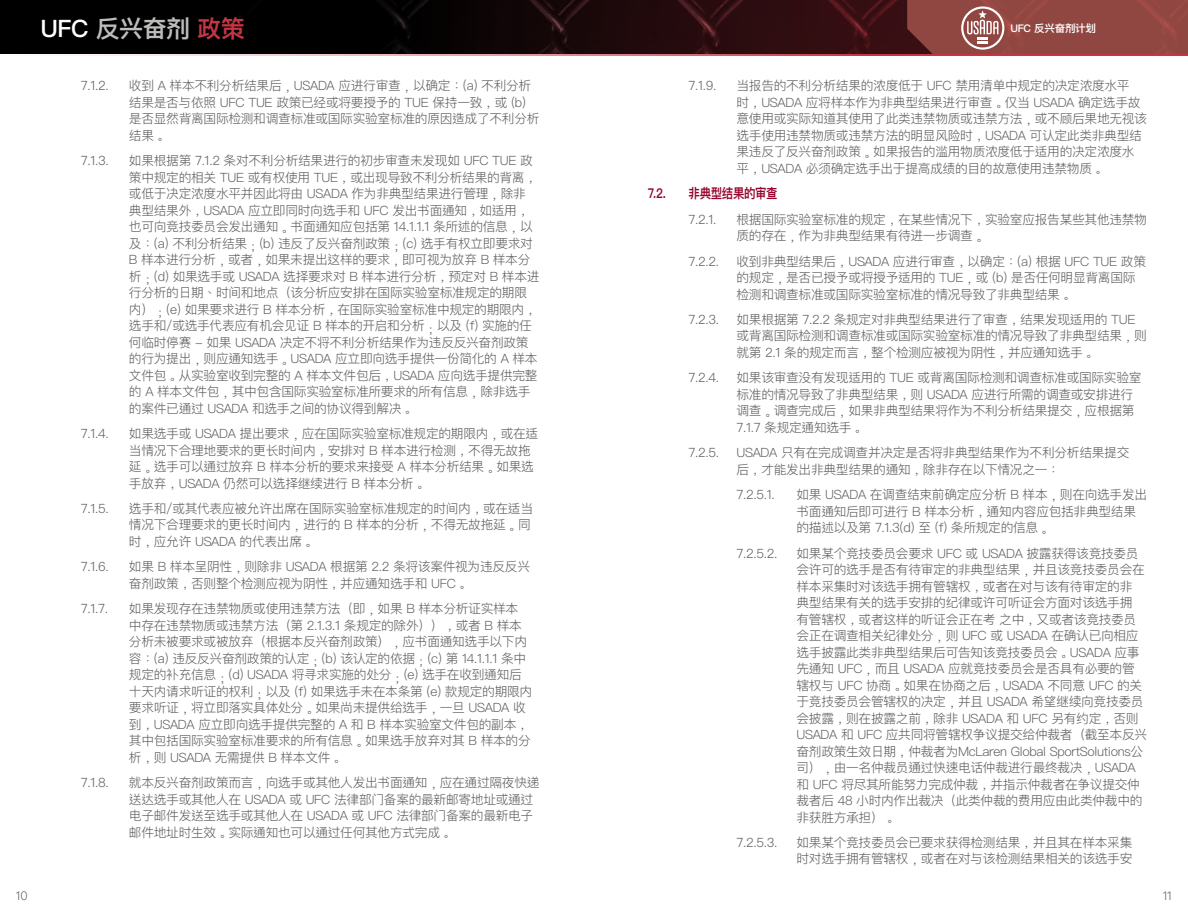
<style>
.page{position:relative;width:1188px;height:918px;background:#fff}
.page>*{position:absolute;margin:0;border:0;box-sizing:border-box;transform-origin:0 0}
.t1{font:600 24px "Ping Fang HK";letter-spacing:-.02em;color:#bdbcbb}
.t2{font:600 13.5px "Ping Fang HK";letter-spacing:-.03em;color:#98002d;scale:.85 1}
.t3{font:300 12.75px/16.5px "Ping Fang HK";letter-spacing:-.025em;color:#5f5e5e}
.t4{font:300 12px "Ping Fang HK";color:#5f5e5e}
.t5{font:600 10.5px "Ping Fang HK";letter-spacing:-.025em;color:#fff}
.s1{color:#fff}
.s2{color:#c43644}
</style>
<div class="page">
<svg style="left:0;top:0;width:907px;height:54px;background:#130507"></svg>
<svg style="left:907px;top:0;width:281px;height:54px;background:#944d47"></svg>
<h1 class="t1" style="left:40px;top:14px;width:206px"><span class="s1">UFC</span> 反兴奋剂<span class="s2">政策</span></h1>
<p class="t5" style="left:1010px;top:22px;width:87px">UFC 反兴奋剂计划</p>
<p class="t3" style="left:81px;top:77px;width:29px">7.1.2.</p>
<p class="t3" style="left:129px;top:77px;width:412px">收到 A 样本不利分析结果后，USADA 应进行审查，以确定：(a) 不利分析结果是否与依照 UFC TUE 政策已经或将要授予的 TUE 保持一致，或 (b)是否显然背离国际检测和调查标准或国际实验室标准的原因造成了不利分析结果。</p>
<p class="t3" style="left:81px;top:152px;width:29px">7.1.3.</p>
<p class="t3" style="left:129px;top:152px;width:412px">如果根据第 7.1.2 条对不利分析结果进行的初步审查未发现如 UFC TUE 政策中规定的相关 TUE 或有权使用 TUE，或出现导致不利分析结果的背离，或低于决定浓度水平并因此将由 USADA 作为非典型结果进行管理，除非典型结果外，USADA 应立即同时向选手和 UFC 发出书面通知，如适用，也可向竞技委员会发出通知。书面通知应包括第 14.1.1.1 条所述的信息，以及：(a) 不利分析结果；(b) 违反了反兴奋剂政策；(c) 选手有权立即要求对B 样本进行分析，或者，如果未提出这样的要求，即可视为放弃 B 样本分析；(d) 如果选手或 USADA 选择要求对 B 样本进行分析，预定对 B 样本进行分析的日期、时间和地点（该分析应安排在国际实验室标准规定的期限内）；(e) 如果要求进行 B 样本分析，在国际实验室标准中规定的期限内，选手和/或选手代表应有机会见证 B 样本的开启和分析；以及 (f) 实施的任何临时停赛 - 如果 USADA 决定不将不利分析结果作为违反反兴奋剂政策的行为提出，则应通知选手。USADA 应立即向选手提供一份简化的 A 样本文件包。从实验室收到完整的 A 样本文件包后，USADA 应向选手提供完整的 A 样本文件包，其中包含国际实验室标准所要求的所有信息，除非选手的案件已通过 USADA 和选手之间的协议得到解决。</p>
<p class="t3" style="left:81px;top:425px;width:29px">7.1.4.</p>
<p class="t3" style="left:129px;top:425px;width:411px">如果选手或 USADA 提出要求，应在国际实验室标准规定的期限内，或在适当情况下合理地要求的更长时间内，安排对 B 样本进行检测，不得无故拖延。选手可以通过放弃 B 样本分析的要求来接受 A 样本分析结果。如果选手放弃，USADA 仍然可以选择继续进行 B 样本分析。</p>
<p class="t3" style="left:81px;top:500px;width:29px">7.1.5.</p>
<p class="t3" style="left:129px;top:500px;width:406px">选手和/或其代表应被允许出席在国际实验室标准规定的时间内，或在适当情况下合理要求的更长时间内，进行的 B 样本的分析，不得无故拖延。同时，应允许 USADA 的代表出席。</p>
<p class="t3" style="left:81px;top:558px;width:29px">7.1.6.</p>
<p class="t3" style="left:129px;top:558px;width:403px">如果 B 样本呈阴性，则除非 USADA 根据第 2.2 条将该案件视为违反反兴奋剂政策，否则整个检测应视为阴性，并应通知选手和 UFC。</p>
<p class="t3" style="left:81px;top:600px;width:29px">7.1.7.</p>
<p class="t3" style="left:129px;top:600px;width:405px">如果发现存在违禁物质或使用违禁方法（即，如果 B 样本分析证实样本中存在违禁物质或违禁方法（第 2.1.3.1 条规定的除外）），或者 B 样本分析未被要求或被放弃（根据本反兴奋剂政策），应书面通知选手以下内容：(a) 违反反兴奋剂政策的认定；(b) 该认定的依据；(c) 第 14.1.1.1 条中规定的补充信息；(d) USADA 将寻求实施的处分；(e) 选手在收到通知后十天内请求听证的权利；以及 (f) 如果选手未在本条第 (e) 款规定的期限内要求听证，将立即落实具体处分。如果尚未提供给选手，一旦 USADA 收到，USADA 应立即向选手提供完整的 A 和 B 样本实验室文件包的副本，其中包括国际实验室标准要求的所有信息。如果选手放弃对其 B 样本的分析，则 USADA 无需提供 B 样本文件。</p>
<p class="t3" style="left:81px;top:774px;width:29px">7.1.8.</p>
<p class="t3" style="left:129px;top:774px;width:412px">就本反兴奋剂政策而言，向选手或其他人发出书面通知，应在通过隔夜快递送达选手或其他人在 USADA 或 UFC 法律部门备案的最新邮寄地址或通过电子邮件发送至选手或其他人在 USADA 或 UFC 法律部门备案的最新电子邮件地址时生效。实际通知也可以通过任何其他方式完成。</p>
<p class="t3" style="left:688px;top:77px;width:29px">7.1.9.</p>
<p class="t3" style="left:736px;top:77px;width:412px">当报告的不利分析结果的浓度低于 UFC 禁用清单中规定的决定浓度水平<br>时，USADA 应将样本作为非典型结果进行审查。仅当 USADA 确定选手故意使用或实际知道其使用了此类违禁物质或违禁方法，或不顾后果地无视该选手使用违禁物质或违禁方法的明显风险时，USADA 可认定此类非典型结果违反了反兴奋剂政策。如果报告的滥用物质浓度低于适用的决定浓度水平，USADA 必须确定选手出于提高成绩的目的故意使用违禁物质。</p>
<p class="t2" style="left:648px;top:185px;width:23px">7.2.</p>
<p class="t2" style="left:689px;top:185px;width:106px">非典型结果的审查</p>
<p class="t3" style="left:688px;top:211px;width:29px">7.2.1.</p>
<p class="t3" style="left:736px;top:211px;width:412px">根据国际实验室标准的规定，在某些情况下，实验室应报告某些其他违禁物质的存在，作为非典型结果有待进一步调查。</p>
<p class="t3" style="left:688px;top:253px;width:32px">7.2.2.</p>
<p class="t3" style="left:736px;top:253px;width:411px">收到非典型结果后，USADA 应进行审查，以确定：(a) 根据 UFC TUE 政策的规定，是否已授予或将授予适用的 TUE，或 (b) 是否任何明显背离国际检测和调查标准或国际实验室标准的情况导致了非典型结果。</p>
<p class="t3" style="left:688px;top:311px;width:32px">7.2.3.</p>
<p class="t3" style="left:736px;top:311px;width:412px">如果根据第 7.2.2 条规定对非典型结果进行了审查，结果发现适用的 TUE或背离国际检测和调查标准或国际实验室标准的情况导致了非典型结果，则就第 2.1 条的规定而言，整个检测应被视为阴性，并应通知选手。</p>
<p class="t3" style="left:688px;top:369px;width:32px">7.2.4.</p>
<p class="t3" style="left:736px;top:369px;width:407px">如果该审查没有发现适用的 TUE 或背离国际检测和调查标准或国际实验室标准的情况导致了非典型结果，则 USADA 应进行所需的调查或安排进行调查。调查完成后，如果非典型结果将作为不利分析结果提交，应根据第<br>7.1.7 条规定通知选手。</p>
<p class="t3" style="left:688px;top:444px;width:32px">7.2.5.</p>
<p class="t3" style="left:736px;top:444px;width:394px">USADA 只有在完成调查并决定是否将非典型结果作为不利分析结果提交后，才能发出非典型结果的通知，除非存在以下情况之一：</p>
<p class="t3" style="left:736px;top:486px;width:40px">7.2.5.1.</p>
<p class="t3" style="left:796px;top:486px;width:352px">如果 USADA 在调查结束前确定应分析 B 样本，则在向选手发出书面通知后即可进行 B 样本分析，通知内容应包括非典型结果的描述以及第 7.1.3(d) 至 (f) 条所规定的信息。</p>
<p class="t3" style="left:736px;top:545px;width:42px">7.2.5.2.</p>
<p class="t3" style="left:796px;top:545px;width:352px">如果某个竞技委员会要求 UFC 或 USADA 披露获得该竞技委员会许可的选手是否有待审定的非典型结果，并且该竞技委员会在样本采集时对该选手拥有管辖权，或者在对与该有待审定的非典型结果有关的选手安排的纪律或许可听证会方面对该选手拥有管辖权，或者这样的听证会正在考 之中，又或者该竞技委员会正在调查相关纪律处分，则 UFC 或 USADA 在确认已向相应选手披露此类非典型结果后可告知该竞技委员会。USADA 应事先通知 UFC，而且 USADA 应就竞技委员会是否具有必要的管辖权与 UFC 协商。如果在协商之后，USADA 不同意 UFC 的关于竞技委员会管辖权的决定，并且 USADA 希望继续向竞技委员会披露，则在披露之前，除非 USADA 和 UFC 另有约定，否则USADA 和 UFC 应共同将管辖权争议提交给仲裁者（截至本反兴奋剂政策生效日期，仲裁者为McLaren Global SportSolutions公司），由一名仲裁员通过快速电话仲裁进行最终裁决，USADA和 UFC 将尽其所能努力完成仲裁，并指示仲裁者在争议提交仲裁者后 48 小时内作出裁决（此类仲裁的费用应由此类仲裁中的非获胜方承担）。</p>
<p class="t3" style="left:736px;top:834px;width:42px">7.2.5.3.</p>
<p class="t3" style="left:796px;top:834px;width:337px">如果某个竞技委员会已要求获得检测结果，并且其在样本采集时对选手拥有管辖权，或者在对与该检测结果相关的该选手安</p>
<p class="t4" style="left:16px;top:888px;width:13px">10</p>
<p class="t4" style="left:1163px;top:888px;width:11px">11</p>
</div>
